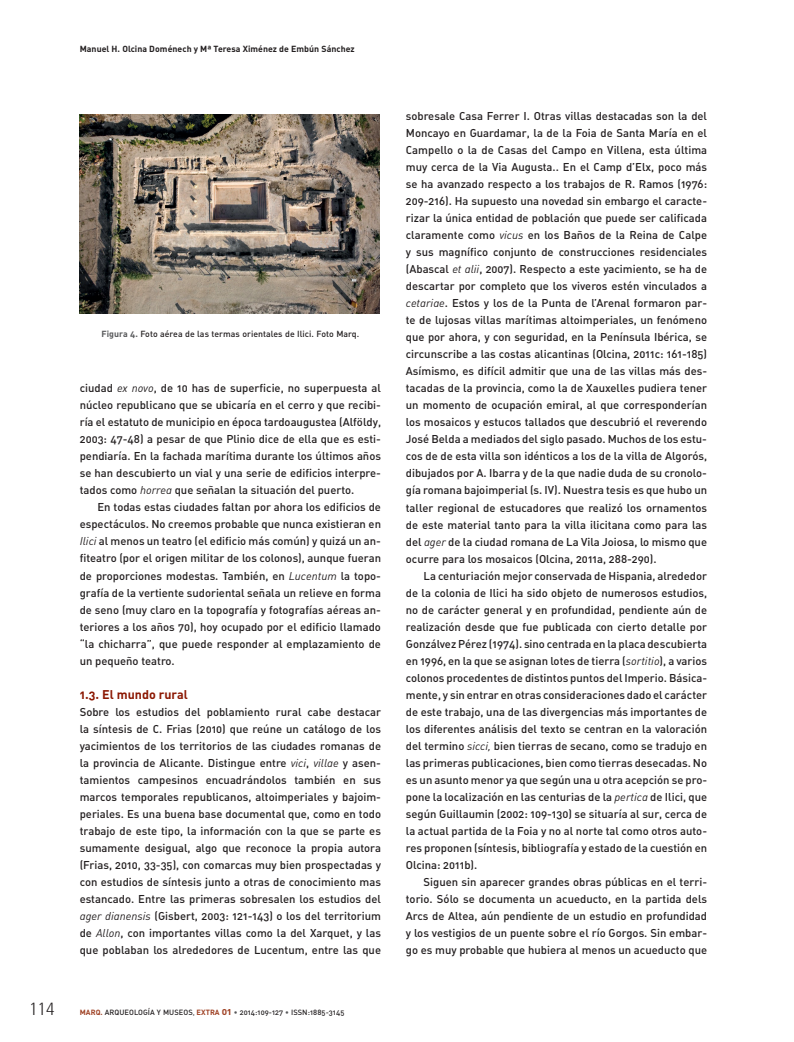
<style>
.page{position:relative;width:794px;height:1042px;background:#fff}
.page>*{position:absolute;margin:0;border:0;box-sizing:border-box;transform-origin:0 0}
.t1{font:300 condensed 17.5px "Frutiger 47";color:#231f20}
.t2{font:12.5px "DIN Bold Alternate";color:#8b1702}
.t3{font:11.25px/17px "DIN Medium Alternate";color:#231f20;text-align:justify}
.t4{font:8.75px "DIN Medium Alternate";letter-spacing:.005em;color:#231f20}
.t5{font:8.75px "DIN Bold Alternate";letter-spacing:.005em;color:#231f20}
.t6{font:7.5px "DIN Medium Alternate";letter-spacing:.005em;color:#231f20}
.s1{font-family:"DIN Bold Alternate";color:#57585a}
.s2{font-family:"DIN Regular Italic Alt"}
.s3{font-family:"DIN Bold Alternate";color:#9f4225}
.s4{color:#57585a}
.s5{font-family:"DIN Bold Alternate";font-size:10px;color:#9f4225}
</style>
<div class="page">
<img style="left:80px;top:114px;width:300px;height:200px">
<p class="t5" style="left:80px;top:43px;width:276px">Manuel H. Olcina Doménech y Mª Teresa Ximénez de Embún Sánchez</p>
<p class="t4" style="left:101px;top:328px;width:259px"><span class="s1">Figura 4.</span> Foto aérea de las termas orientales de Ilici. Foto Marq.</p>
<p class="t3" style="left:80px;top:379px;width:303px">ciudad <span class="s2">ex novo</span>, de 10 has de superficie, no superpuesta al núcleo republicano que se ubicaría en el cerro y que recibi&shy;ría el estatuto de municipio en época tardoaugustea (Alföldy, 2003: 47-48) a pesar de que Plinio dice de ella que es esti&shy;pendiaría. En la fachada marítima durante los últimos años se han descubierto un vial y una serie de edificios interpre&shy;tados como <span class="s2">horrea</span> que señalan la situación del puerto.</p>
<p class="t3" style="left:80px;top:498px;width:303px;text-indent:18px">En todas estas ciudades faltan por ahora los edificios de espectáculos. No creemos probable que nunca existieran en <span class="s2">Ilici</span> al menos un teatro (el edificio más común) y quizá un an&shy;fiteatro (por el origen militar de los colonos), aunque fueran de proporciones modestas. También, en <span class="s2">Lucentum</span> la topo&shy;grafía de la vertiente sudoriental señala un relieve en forma de seno (muy claro en la topografía y fotografías aéreas an&shy;teriores a los años 70), hoy ocupado por el edificio llamado “la chicharra”, que puede responder al emplazamiento de un pequeño teatro.</p>
<p class="t2" style="left:80px;top:686px;width:110px">1.3. El mundo rural</p>
<p class="t3" style="left:80px;top:702px;width:303px">Sobre los estudios del poblamiento rural cabe destacar la síntesis de C. Frias (2010) que reúne un catálogo de los yacimientos de los territorios de las ciudades romanas de la provincia de Alicante. Distingue entre <span class="s2">vici</span>, <span class="s2">villae</span> y asen&shy;tamientos campesinos encuadrándolos también en sus marcos temporales republicanos, altoimperiales y bajoim&shy;periales. Es una buena base documental que, como en todo trabajo de este tipo, la información con la que se parte es sumamente desigual, algo que reconoce la propia autora (Frias, 2010, 33-35), con comarcas muy bien prospectadas y con estudios de síntesis junto a otras de conocimiento mas estancado. Entre las primeras sobresalen los estudios del <span class="s2">ager dianensis</span> (Gisbert, 2003: 121-143) o los del territorium de <span class="s2">Allon</span>, con importantes villas como la del Xarquet, y las que poblaban los alrededores de Lucentum, entre las que</p>
<h1 class="t1" style="left:29px;top:999px;width:27px">114</h1>
<p class="t6" style="left:80px;top:1007px;width:266px"><span class="s3">MARQ.</span> ARQUEOLOGÍA Y MUSEOS<span class="s4">,</span> <span class="s3">EXTRA</span> <span class="s5">01</span> <span class="s4">•</span> 2014:109-127 <span class="s4">•</span> ISSN:1885-3145</p>
<p class="t3" style="left:406px;top:107px;width:303px">sobresale Casa Ferrer I. Otras villas destacadas son la del Moncayo en Guardamar, la de la Foia de Santa María en el Campello o la de Casas del Campo en Villena, esta última muy cerca de la Via Augusta.. En el Camp d’Elx, poco más se ha avanzado respecto a los trabajos de R. Ramos (1976:<br>209-216). Ha supuesto una novedad sin embargo el caracte&shy;rizar la única entidad de población que puede ser calificada claramente como <span class="s2">vicus</span> en los Baños de la Reina de Calpe y sus magnífico conjunto de construcciones residenciales (Abascal <span class="s2">et alii</span>, 2007). Respecto a este yacimiento, se ha de descartar por completo que los viveros estén vinculados a <span class="s2">cetariae</span>. Estos y los de la Punta de l’Arenal formaron par&shy;te de lujosas villas marítimas altoimperiales, un fenómeno que por ahora, y con seguridad, en la Península Ibérica, se circunscribe a las costas alicantinas (Olcina, 2011c: 161-185)<br>Asímismo, es difícil admitir que una de las villas más des&shy;tacadas de la provincia, como la de Xauxelles pudiera tener un momento de ocupación emiral, al que corresponderían los mosaicos y estucos tallados que descubrió el reverendo José Belda a mediados del siglo pasado. Muchos de los estu&shy;cos de de esta villa son idénticos a los de la villa de Algorós, dibujados por A. Ibarra y de la que nadie duda de su cronolo&shy;gía romana bajoimperial (s. IV). Nuestra tesis es que hubo un taller regional de estucadores que realizó los ornamentos de este material tanto para la villa ilicitana como para las del <span class="s2">ager</span> de la ciudad romana de La Vila Joiosa, lo mismo que ocurre para los mosaicos (Olcina, 2011a, 288-290).</p>
<p class="t3" style="left:406px;top:566px;width:303px;text-indent:18px">La centuriación mejor conservada de Hispania, alrededor de la colonia de Ilici ha sido objeto de numerosos estudios, no de carácter general y en profundidad, pendiente aún de realización desde que fue publicada con cierto detalle por Gonzálvez Pérez (1974). sino centrada en la placa descubierta en 1996, en la que se asignan lotes de tierra (<span class="s2">sortitio</span>), a varios colonos procedentes de distintos puntos del Imperio. Básica&shy;mente, y sin entrar en otras consideraciones dado el carácter de este trabajo, una de las divergencias más importantes de los diferentes análisis del texto se centran en la valoración del termino <span class="s2">sicci,</span> bien tierras de secano, como se tradujo en las primeras publicaciones, bien como tierras desecadas. No es un asunto menor ya que según una u otra acepción se pro&shy;pone la localización en las centurias de la <span class="s2">pertica</span> de Ilici, que según Guillaumin (2002: 109-130) se situaría al sur, cerca de la actual partida de la Foia y no al norte tal como otros auto&shy;res proponen (síntesis, bibliografía y estado de la cuestión en Olcina: 2011b).</p>
<p class="t3" style="left:406px;top:873px;width:303px;text-indent:18px">Siguen sin aparecer grandes obras públicas en el terri&shy;torio. Sólo se documenta un acueducto, en la partida dels Arcs de Altea, aún pendiente de un estudio en profundidad y los vestigios de un puente sobre el río Gorgos. Sin embar&shy;go es muy probable que hubiera al menos un acueducto que</p>
</div>
